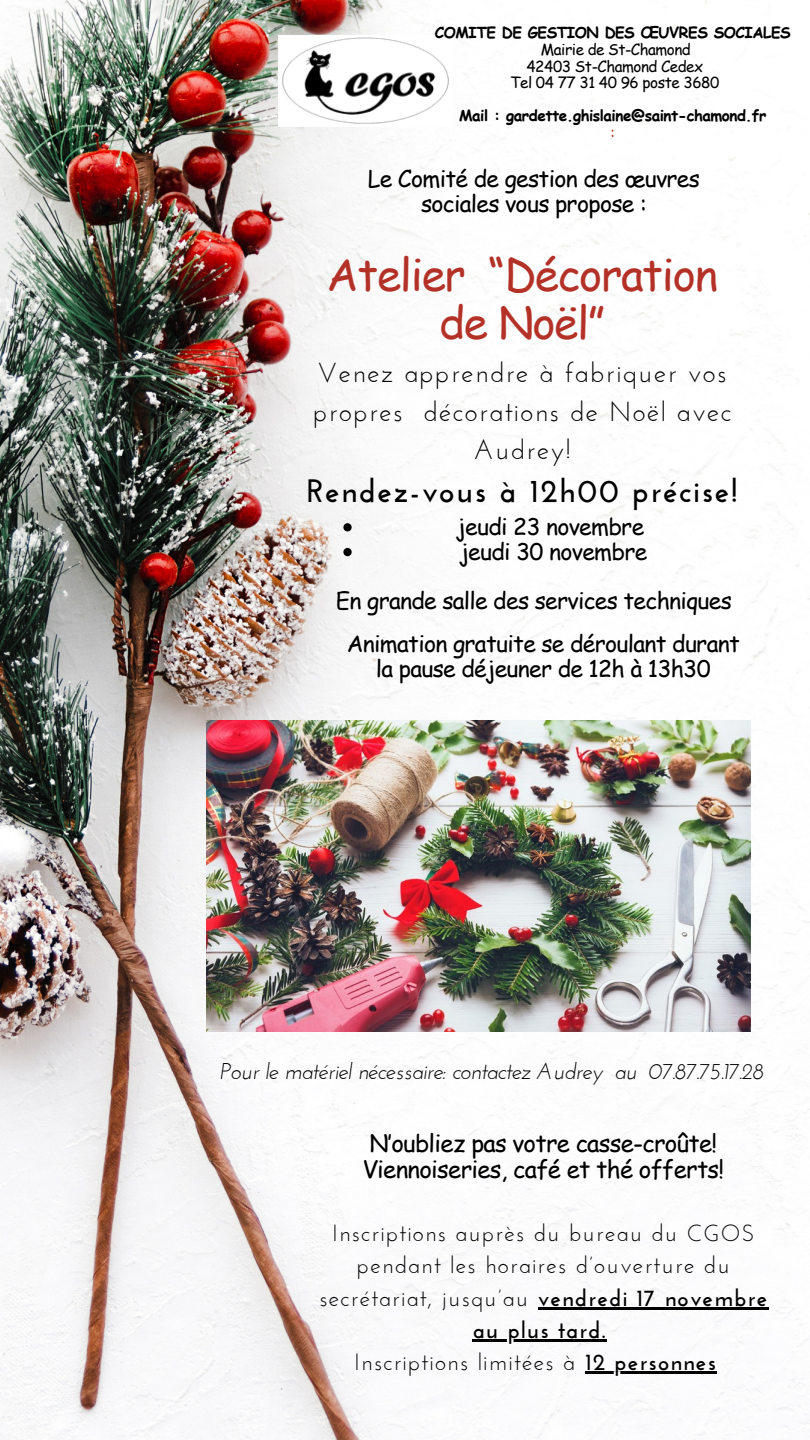
<style>
.page{position:relative;width:810px;height:1440px;background:#fff}
.page>*{position:absolute;margin:0;border:0;box-sizing:border-box;transform-origin:0 0}
.t1{font:44.2px/48px "Comic Sans MS";letter-spacing:-.03em;color:#b33127;text-align:center}
.t2{font:700 32.4px "Josefin Sans";letter-spacing:.05em;color:#000}
.t3{font:27.4px/38.2px "Josefin Sans";letter-spacing:.05em;color:#000;text-align:center}
.t4{font:24px/26.2px "Comic Sans MS";letter-spacing:-.03em;color:#000}
.t5{font:23.4px/32.2px "Josefin Sans";letter-spacing:.05em;color:#000;text-align:center}
.t6{font:23px/24.8px "Comic Sans MS";letter-spacing:-.03em;color:#000;text-align:center}
.t7{font:italic 22.7px "Josefin Sans";letter-spacing:-.03em;color:#000}
.t8{font:700 15.3px "Comic Sans MS";letter-spacing:-.03em;color:#000}
.t9{font:15.3px "Comic Sans MS";letter-spacing:-.03em;color:#000}
.t10{font:15.3px "Comic Sans MS";color:#b33127}
.s1{font-weight:700}
</style>
<div class="page">
<img style="left:0;top:0;width:810px;height:1440px">
<img style="left:278px;top:36px;width:175px;height:91px">
<img style="left:206px;top:720px;width:545px;height:312px">
<svg style="left:343px;top:523px;width:9px;height:8px"></svg>
<svg style="left:343px;top:548px;width:9px;height:8px"></svg>
<hr style="left:538px;top:1307px;width:231px;height:2px;background:#000">
<hr style="left:473px;top:1339px;width:134px;height:3px;background:#000">
<hr style="left:585px;top:1372px;width:132px;height:2px;background:#000">
<p class="t8" style="left:435px;top:21px;width:357px">COMITE DE GESTION DES ŒUVRES SOCIALES</p>
<p class="t9" style="left:541px;top:38px;width:152px">Mairie de St-Chamond</p>
<p class="t9" style="left:526px;top:55px;width:178px">42403 St-Chamond Cedex</p>
<p class="t9" style="left:510px;top:71px;width:211px">Tel 04 77 31 40 96 poste 3680</p>
<p class="t8" style="left:459px;top:105px;width:309px">Mail : gardette.ghislaine@saint-chamond.fr</p>
<p class="t10" style="left:611px;top:121px;width:6px">:</p>
<p class="t6" style="left:368px;top:165px;width:334px">Le Comité de gestion des œuvres sociales vous propose :</p>
<p class="t1" style="left:327px;top:249px;width:393px">Atelier “Décoration de Noël”</p>
<p class="t3" style="left:313px;top:356px;width:420px">Venez apprendre à fabriquer vos propres décorations de Noël avec<br>Audrey!</p>
<p class="t2" style="left:307px;top:478px;width:432px">Rendez-vous à 12h00 précise!</p>
<p class="t6" style="left:457px;top:513px;width:189px">jeudi 23 novembre</p>
<p class="t6" style="left:460px;top:538px;width:189px">jeudi 30 novembre</p>
<p class="t6" style="left:336px;top:588px;width:398px">En grande salle des services techniques</p>
<p class="t6" style="left:347px;top:631px;width:395px">Animation gratuite se déroulant durant la pause déjeuner de 12h à 13h30</p>
<p class="t7" style="left:221px;top:1062px;width:545px">Pour le matériel nécessaire: contactez Audrey au 07.87.75.17.28</p>
<p class="t4" style="left:362px;top:1129px;width:363px">N’oubliez pas votre casse-croûte!<br>Viennoiseries, café et thé offerts!</p>
<p class="t5" style="left:319px;top:1219px;width:449px">Inscriptions auprès du bureau du CGOS pendant les horaires d’ouverture du secrétariat, jusqu’au <span class="s1">vendredi 17 novembre au plus tard.</span></p>
<p class="t5" style="left:354px;top:1348px;width:363px">Inscriptions limitées à <span class="s1">12 personnes</span></p>
</div>
